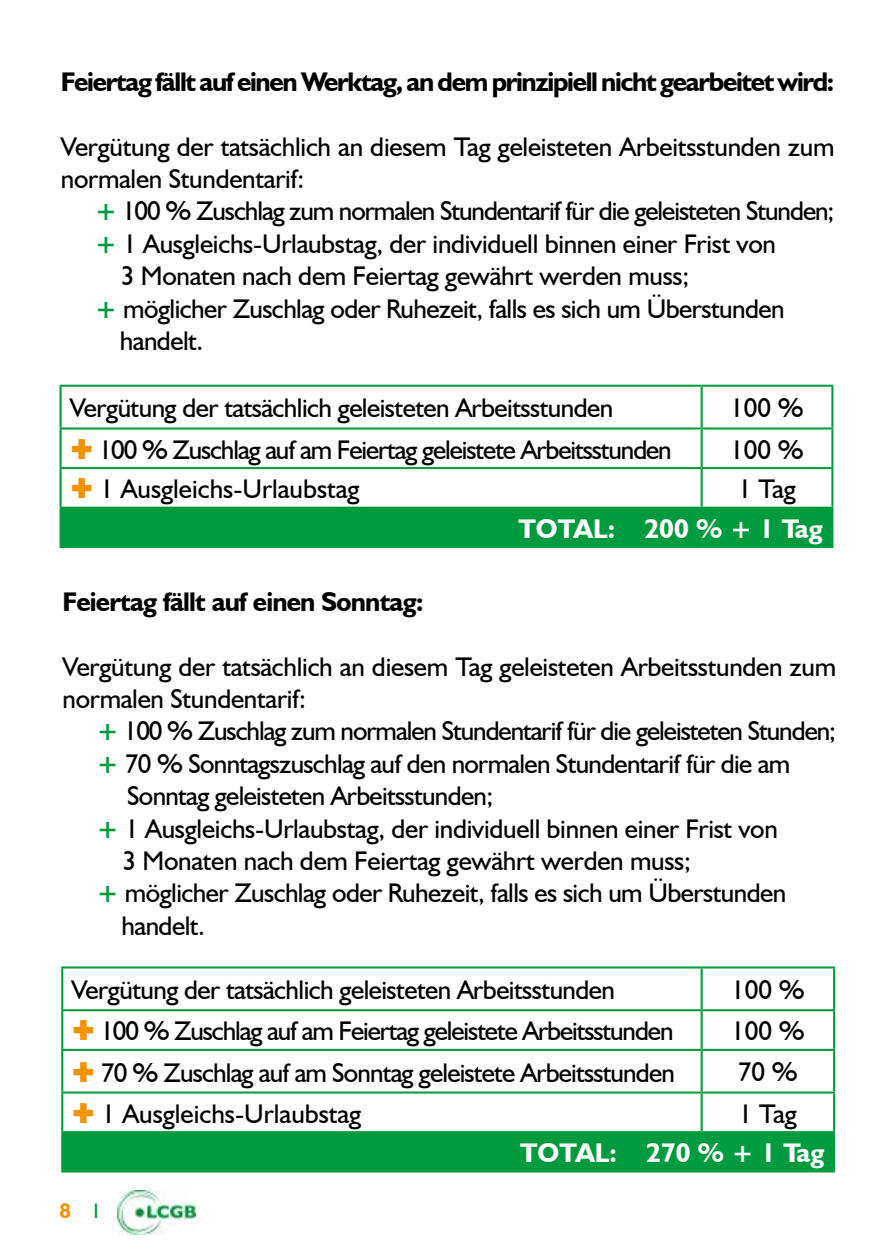
<style>
.page{position:relative;width:893px;height:1259px;background:#fff}
.page>*{position:absolute;margin:0;border:0;box-sizing:border-box;transform-origin:0 0}
.t1{font:27px/32.4px "Humanist 521 BT";letter-spacing:-.02em;color:#000}
.t2{font:27px "Humanist 521 BT";letter-spacing:-.04em;color:#000}
.t3{font:700 27px "Humanist 521 BT";letter-spacing:-.05em;color:#000}
.t4{font:27px "Humanist 521 BT";color:#000}
.t5{font:700 27px "Humanist 521 BT";color:#fff}
.t6{font:700 27px "Humanist 521 BT";letter-spacing:-.03em;color:#000}
.t7{font:700 21px "Humanist 521 BT";color:#f39200}
.s1{font-weight:700;color:#009b3e}
.s2{font-weight:400;color:#009b3e}
</style>
<div class="page">
<img style="left:117px;top:1190px;width:78px;height:44px">
<div style="left:61px;top:508px;width:771px;height:39px;background:#009b3e"></div>
<hr style="left:60px;top:385px;width:642px;height:2px;background:#009b3e">
<hr style="left:60px;top:387px;width:2px;height:40px;background:#009b3e">
<hr style="left:702px;top:385px;width:131px;height:2px;background:#009b3e">
<hr style="left:701px;top:387px;width:2px;height:40px;background:#009b3e">
<hr style="left:831px;top:387px;width:2px;height:40px;background:#009b3e">
<hr style="left:60px;top:427px;width:642px;height:2px;background:#009b3e">
<hr style="left:60px;top:429px;width:2px;height:38px;background:#009b3e">
<hr style="left:702px;top:427px;width:131px;height:2px;background:#009b3e">
<hr style="left:701px;top:429px;width:2px;height:38px;background:#009b3e">
<hr style="left:831px;top:429px;width:2px;height:38px;background:#009b3e">
<hr style="left:60px;top:467px;width:642px;height:2px;background:#009b3e">
<hr style="left:60px;top:469px;width:2px;height:38px;background:#009b3e">
<hr style="left:702px;top:467px;width:131px;height:2px;background:#009b3e">
<hr style="left:701px;top:469px;width:2px;height:38px;background:#009b3e">
<hr style="left:831px;top:469px;width:2px;height:38px;background:#009b3e">
<hr style="left:60px;top:507px;width:642px;height:2px;background:#009b3e">
<hr style="left:60px;top:509px;width:2px;height:37px;background:#009b3e">
<hr style="left:702px;top:507px;width:131px;height:2px;background:#009b3e">
<hr style="left:831px;top:509px;width:2px;height:37px;background:#009b3e">
<hr style="left:60px;top:546px;width:642px;height:2px;background:#009b3e">
<hr style="left:702px;top:546px;width:131px;height:2px;background:#009b3e">
<div style="left:62px;top:1132px;width:772px;height:39px;background:#009b3e"></div>
<hr style="left:61px;top:966px;width:641px;height:2px;background:#009b3e">
<hr style="left:61px;top:968px;width:2px;height:41px;background:#009b3e">
<hr style="left:702px;top:966px;width:133px;height:2px;background:#009b3e">
<hr style="left:701px;top:968px;width:2px;height:41px;background:#009b3e">
<hr style="left:833px;top:968px;width:2px;height:41px;background:#009b3e">
<hr style="left:61px;top:1009px;width:641px;height:2px;background:#009b3e">
<hr style="left:61px;top:1011px;width:2px;height:37px;background:#009b3e">
<hr style="left:702px;top:1009px;width:133px;height:2px;background:#009b3e">
<hr style="left:701px;top:1011px;width:2px;height:37px;background:#009b3e">
<hr style="left:833px;top:1011px;width:2px;height:37px;background:#009b3e">
<hr style="left:61px;top:1048px;width:641px;height:3px;background:#009b3e">
<hr style="left:61px;top:1051px;width:2px;height:40px;background:#009b3e">
<hr style="left:702px;top:1048px;width:133px;height:3px;background:#009b3e">
<hr style="left:701px;top:1051px;width:2px;height:40px;background:#009b3e">
<hr style="left:833px;top:1051px;width:2px;height:40px;background:#009b3e">
<hr style="left:61px;top:1091px;width:641px;height:2px;background:#009b3e">
<hr style="left:61px;top:1093px;width:2px;height:38px;background:#009b3e">
<hr style="left:702px;top:1091px;width:133px;height:2px;background:#009b3e">
<hr style="left:701px;top:1093px;width:2px;height:38px;background:#009b3e">
<hr style="left:833px;top:1093px;width:2px;height:38px;background:#009b3e">
<hr style="left:61px;top:1131px;width:641px;height:2px;background:#009b3e">
<hr style="left:61px;top:1133px;width:2px;height:37px;background:#009b3e">
<hr style="left:702px;top:1131px;width:133px;height:2px;background:#009b3e">
<hr style="left:833px;top:1133px;width:2px;height:37px;background:#009b3e">
<hr style="left:61px;top:1170px;width:641px;height:2px;background:#009b3e">
<hr style="left:702px;top:1170px;width:133px;height:2px;background:#009b3e">
<p class="t3" style="left:61px;top:65px;width:775px">Feiertag fällt auf einen Werktag, an dem prinzipiell nicht gearbeitet wird:</p>
<p class="t1" style="left:61px;top:130px;width:775px">Vergütung der tatsächlich an diesem Tag geleisteten Arbeitsstunden zum normalen Stundentarif:</p>
<p class="t2" style="left:95px;top:194px;width:741px"><span class="s1">+</span> 100 % Zuschlag zum normalen Stundentarif für die geleisteten Stunden;</p>
<p class="t1" style="left:95px;top:227px;width:683px"><span class="s1">+</span> 1 Ausgleichs-Urlaubstag, der individuell binnen einer Frist von</p>
<p class="t1" style="left:121px;top:259px;width:570px">3 Monaten nach dem Feiertag gewährt werden muss;</p>
<p class="t1" style="left:95px;top:292px;width:691px"><span class="s1">+</span> möglicher Zuschlag oder Ruhezeit, falls es sich um Überstunden</p>
<p class="t1" style="left:120px;top:324px;width:85px">handelt.</p>
<p class="t1" style="left:70px;top:391px;width:545px">Vergütung der tatsächlich geleisteten Arbeitsstunden</p>
<p class="t1" style="left:730px;top:391px;width:75px">100 %</p>
<p class="t2" style="left:99px;top:433px;width:575px">100 % Zuschlag auf am Feiertag geleistete Arbeitsstunden</p>
<p class="t1" style="left:730px;top:432px;width:75px">100 %</p>
<p class="t4" style="left:100px;top:472px;width:261px">1 Ausgleichs-Urlaubstag</p>
<p class="t1" style="left:738px;top:472px;width:60px">1 Tag</p>
<p class="t5" style="left:518px;top:511px;width:306px">TOTAL: 200 % + 1 Tag</p>
<p class="t6" style="left:62px;top:585px;width:362px">Feiertag fällt auf einen Sonntag:</p>
<p class="t1" style="left:62px;top:649px;width:775px">Vergütung der tatsächlich an diesem Tag geleisteten Arbeitsstunden zum normalen Stundentarif:</p>
<p class="t2" style="left:96px;top:714px;width:741px"><span class="s1">+</span> 100 % Zuschlag zum normalen Stundentarif für die geleisteten Stunden;</p>
<p class="t1" style="left:96px;top:747px;width:695px"><span class="s1">+</span> 70 % Sonntagszuschlag auf den normalen Stundentarif für die am</p>
<p class="t1" style="left:127px;top:779px;width:367px">Sonntag geleisteten Arbeitsstunden;</p>
<p class="t1" style="left:96px;top:811px;width:683px"><span class="s1">+</span> 1 Ausgleichs-Urlaubstag, der individuell binnen einer Frist von</p>
<p class="t1" style="left:123px;top:844px;width:570px">3 Monaten nach dem Feiertag gewährt werden muss;</p>
<p class="t1" style="left:96px;top:876px;width:691px"><span class="s1">+</span> möglicher Zuschlag oder Ruhezeit, falls es sich um Überstunden</p>
<p class="t1" style="left:122px;top:909px;width:85px">handelt.</p>
<p class="t1" style="left:72px;top:973px;width:545px">Vergütung der tatsächlich geleisteten Arbeitsstunden</p>
<p class="t1" style="left:731px;top:973px;width:75px">100 %</p>
<p class="t2" style="left:100px;top:1014px;width:575px">100 % Zuschlag auf am Feiertag geleistete Arbeitsstunden</p>
<p class="t1" style="left:731px;top:1014px;width:75px">100 %</p>
<p class="t1" style="left:101px;top:1055px;width:575px">70 % Zuschlag auf am Sonntag geleistete Arbeitsstunden</p>
<p class="t1" style="left:738px;top:1055px;width:61px">70 %</p>
<p class="t4" style="left:102px;top:1097px;width:261px">1 Ausgleichs-Urlaubstag</p>
<p class="t1" style="left:739px;top:1096px;width:60px">1 Tag</p>
<p class="t5" style="left:520px;top:1136px;width:306px">TOTAL: 270 % + 1 Tag</p>
<p class="t7" style="left:60px;top:1198px;width:41px">8 <span class="s2">I</span></p>
</div>
